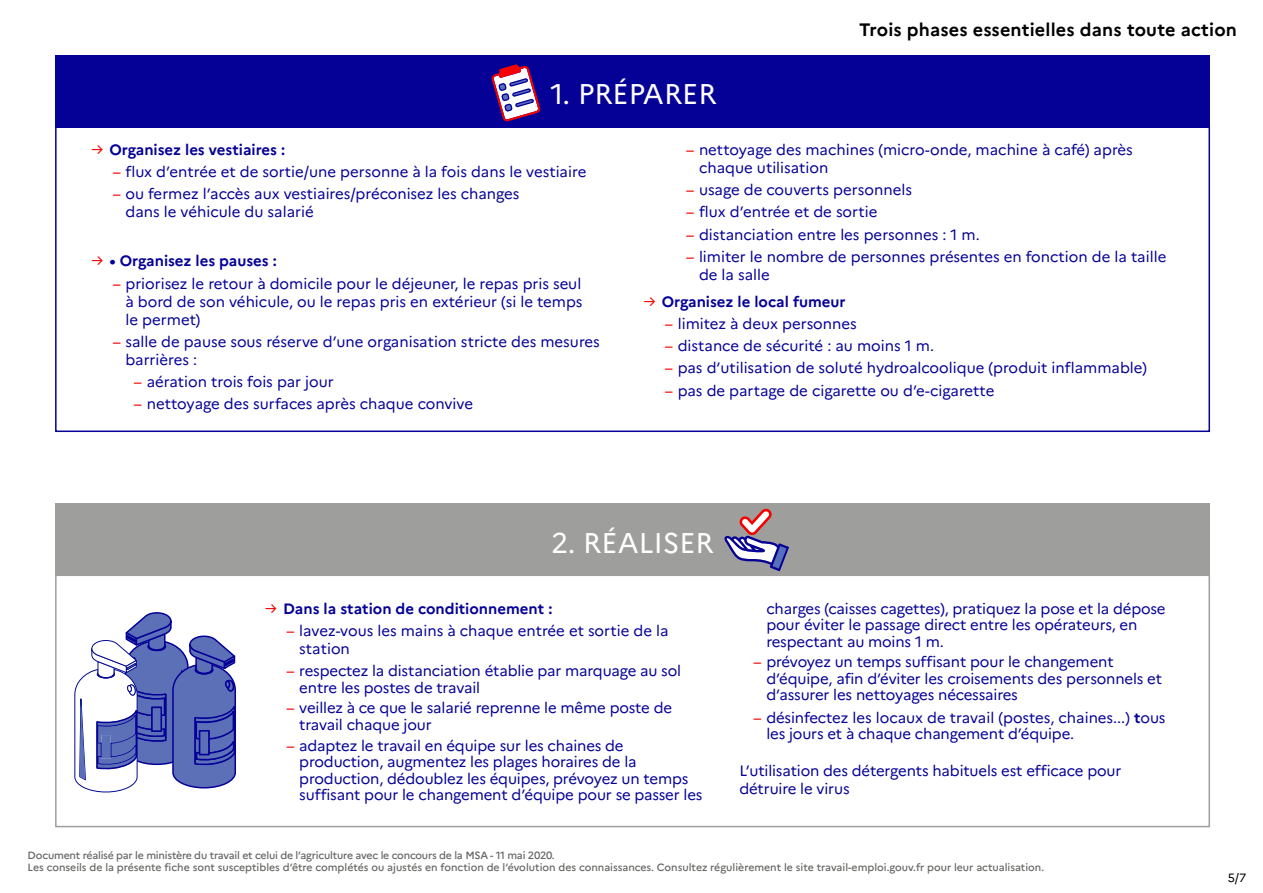
<style>
.page{position:relative;width:1263px;height:893px;background:#fff}
.page>*{position:absolute;margin:0;border:0;box-sizing:border-box;transform-origin:0 0}
.titre_1{font:28.5px "Marianne";color:#fff}
.t1{font:700 18px "Marianne";letter-spacing:.01em;color:#000}
.texte_sous_liste{font:15px/16.5px "Marianne";letter-spacing:-.01em;color:#050096}
.texte_liste{font:700 15px "Marianne";color:#050096}
.t2{font:12px "Marianne";color:#000}
.légendes{font:500 10.5px "Marianne";letter-spacing:-.005em;color:#656563}
.s1{font-weight:400;color:#f70000}
.s2{color:#f70000}
.s3{font-weight:700}
</style>
<div class="page">
<div style="left:55px;top:55px;width:1155px;height:72px;background:#050096"></div>
<div style="left:55px;top:126px;width:1155px;height:306px;border:2px solid #050096"></div>
<svg style="left:491px;top:64px;width:50px;height:58px"></svg>
<div style="left:55px;top:503px;width:1155px;height:72px;background:#9e9e9c"></div>
<div style="left:55px;top:574px;width:1155px;height:253px;border:2px solid #9e9e9c"></div>
<svg style="left:724px;top:508px;width:65px;height:63px"></svg>
<svg style="left:74px;top:612px;width:162px;height:181px"></svg>
<p class="titre_1" style="left:551px;top:76px;width:167px">1. PRÉPARER</p>
<p class="t1" style="left:859px;top:18px;width:379px">Trois phases essentielles dans toute action</p>
<p class="texte_liste" style="left:91px;top:140px;width:195px"><span class="s1">→</span> Organisez les vestiaires :</p>
<p class="texte_sous_liste" style="left:113px;top:164px;width:475px"><span class="s2">–</span> flux d’entrée et de sortie/une personne à la fois dans le vestiaire</p>
<p class="texte_sous_liste" style="left:125px;top:185px;width:396px;line-height:18px;text-indent:-13px"><span class="s2">–</span> ou fermez l’accès aux vestiaires/préconisez les changes dans le véhicule du salarié</p>
<p class="texte_liste" style="left:91px;top:252px;width:187px"><span class="s1">→</span> • Organisez les pauses :</p>
<p class="texte_sous_liste" style="left:125px;top:274px;width:458px;line-height:18px;text-align:justify;text-indent:-13px"><span class="s2">–</span> priorisez le retour à domicile pour le déjeuner, le repas pris seul à bord de son véhicule, ou le repas pris en extérieur (si le temps le permet)</p>
<p class="texte_sous_liste" style="left:125px;top:332px;width:476px;line-height:18px;text-indent:-13px"><span class="s2">–</span> salle de pause sous réserve d’une organisation stricte des mesures barrières :</p>
<p class="texte_sous_liste" style="left:134px;top:373px;width:201px"><span class="s2">–</span> aération trois fois par jour</p>
<p class="texte_sous_liste" style="left:134px;top:396px;width:341px"><span class="s2">–</span> nettoyage des surfaces après chaque convive</p>
<p class="texte_sous_liste" style="left:699px;top:141px;width:435px;line-height:18px;text-indent:-13px"><span class="s2">–</span> nettoyage des machines (micro-onde, machine à café) après chaque utilisation</p>
<p class="texte_sous_liste" style="left:686px;top:182px;width:227px"><span class="s2">–</span> usage de couverts personnels</p>
<p class="texte_sous_liste" style="left:686px;top:204px;width:193px"><span class="s2">–</span> flux d’entrée et de sortie</p>
<p class="texte_sous_liste" style="left:686px;top:226px;width:295px"><span class="s2">–</span> distanciation entre les personnes : 1 m.</p>
<p class="texte_sous_liste" style="left:699px;top:248px;width:469px;line-height:18px;text-indent:-13px"><span class="s2">–</span> limiter le nombre de personnes présentes en fonction de la taille de la salle</p>
<p class="texte_liste" style="left:644px;top:292px;width:203px"><span class="s1">→</span> Organisez le local fumeur</p>
<p class="texte_sous_liste" style="left:665px;top:315px;width:193px"><span class="s2">–</span> limitez à deux personnes</p>
<p class="texte_sous_liste" style="left:665px;top:337px;width:271px"><span class="s2">–</span> distance de sécurité : au moins 1 m.</p>
<p class="texte_sous_liste" style="left:665px;top:360px;width:483px"><span class="s2">–</span> pas d’utilisation de soluté hydroalcoolique (produit inflammable)</p>
<p class="texte_sous_liste" style="left:665px;top:382px;width:331px"><span class="s2">–</span> pas de partage de cigarette ou d’e-cigarette</p>
<p class="titre_1" style="left:551px;top:525px;width:164px">2. RÉALISER</p>
<p class="texte_liste" style="left:265px;top:599px;width:289px"><span class="s1">→</span> Dans la station de conditionnement :</p>
<p class="texte_sous_liste" style="left:299px;top:621px;width:371px;line-height:18px;text-indent:-13px"><span class="s2">–</span> lavez-vous les mains à chaque entrée et sortie de la station</p>
<p class="texte_sous_liste" style="left:299px;top:662px;width:383px;text-indent:-13px"><span class="s2">–</span> respectez la distanciation établie par marquage au sol entre les postes de travail</p>
<p class="texte_sous_liste" style="left:299px;top:700px;width:374px;text-indent:-13px"><span class="s2">–</span> veillez à ce que le salarié reprenne le même poste de travail chaque jour</p>
<p class="texte_sous_liste" style="left:299px;top:737px;width:405px;text-indent:-13px"><span class="s2">–</span> adaptez le travail en équipe sur les chaines de production, augmentez les plages horaires de la production, dédoublez les équipes, prévoyez un temps suffisant pour le changement d’équipe pour se passer les</p>
<p class="texte_sous_liste" style="left:766px;top:600px;width:401px">charges (caisses cagettes), pratiquez la pose et la dépose pour éviter le passage direct entre les opérateurs, en respectant au moins 1 m.</p>
<p class="texte_sous_liste" style="left:766px;top:654px;width:397px;text-indent:-13px"><span class="s2">–</span> prévoyez un temps suffisant pour le changement d’équipe, afin d’éviter les croisements des personnels et d’assurer les nettoyages nécessaires</p>
<p class="texte_sous_liste" style="left:766px;top:709px;width:401px;text-indent:-13px"><span class="s2">–</span> désinfectez les locaux de travail (postes, chaines...) <span class="s3">t</span>ous les jours et à chaque changement d’équipe.</p>
<p class="texte_sous_liste" style="left:739px;top:762px;width:384px;line-height:18px">L’utilisation des détergents habituels est efficace pour détruire le virus</p>
<p class="légendes" style="left:28px;top:848px;width:529px">Document réalisé par le ministère du travail et celui de l’agriculture avec le concours de la MSA - 11 mai 2020.</p>
<p class="légendes" style="left:28px;top:861px;width:1018px">Les conseils de la présente fiche sont susceptibles d’être complétés ou ajustés en fonction de l’évolution des connaissances. Consultez régulièrement le site travail-emploi.gouv.fr pour leur actualisation.</p>
<p class="t2" style="left:1228px;top:870px;width:20px">5/7</p>
</div>
